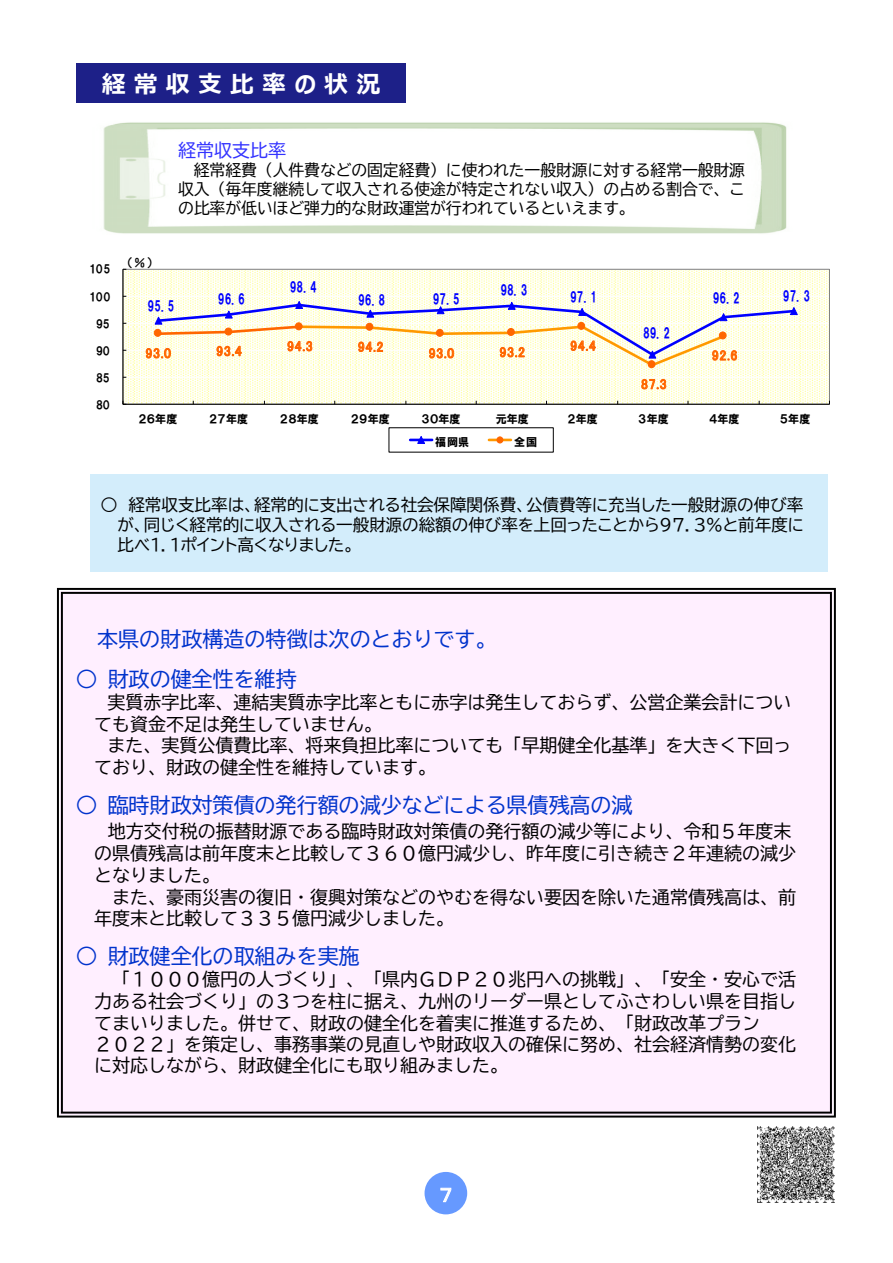
<style>
.page{position:relative;width:893px;height:1263px;background:#fff}
.page>*{position:absolute;margin:0;border:0;box-sizing:border-box;transform-origin:0 0}
.t1{font:700 24px "Meiryo UI";letter-spacing:.34em;color:#fff}
.t2{font:21px "BIZ UD Gothic";color:#03c}
.t3{font:19.95px "MS Gothic";color:#fff}
.t4{font:18px/21.5px "BIZ UD Gothic";color:#000}
.t5{font:18px "BIZ UD Gothic";color:#33f}
.t6{font:16.5px/19.8px "BIZ UDP Gothic";color:#000;text-align:justify}
.t7{font:15.9px/18.9px "BIZ UD Gothic";letter-spacing:-.01em;color:#000;text-align:justify}
.t8{font:14.1px "HG Soei Kakugothic UB";color:#00f}
.t9{font:14.1px "MS P Gothic";letter-spacing:.055em;color:#f60}
.t10{font:13.95px "HG Soei Kakugothic UB";color:#00f}
.t11{font:13.95px "MS P Gothic";color:#f60}
.t12{font:12px "HG Soei Kakugothic UB";color:#000}
.t13{font:11.4px "HGP Soei Kakugothic UB";letter-spacing:-.005em;color:#000}
.t14{font:11.4px "HG Soei Kakugothic UB";color:#000}
</style>
<div class="page">
<img style="left:103px;top:122px;width:684px;height:112px">
<svg style="left:125px;top:271px;width:703px;height:132px"></svg>
<hr style="left:123px;top:377px;width:706px;height:1px;background:#fff">
<hr style="left:123px;top:350px;width:706px;height:1px;background:#fff">
<hr style="left:123px;top:323px;width:706px;height:1px;background:#fff">
<hr style="left:123px;top:296px;width:706px;height:1px;background:#fff">
<div style="left:123px;top:269px;width:707px;height:136px;border:1px solid #808080"></div>
<hr style="left:123px;top:269px;width:1px;height:135px;background:#000">
<hr style="left:123px;top:404px;width:706px;height:1px;background:#000">
<svg style="left:154px;top:300px;width:645px;height:68px"></svg>
<div style="left:154px;top:329px;width:7px;height:7px;background:#f60;border-radius:50%"></div>
<div style="left:154px;top:329px;width:7px;height:8px;border:1px solid #f60;border-radius:50%"></div>
<div style="left:366px;top:323px;width:7px;height:7px;background:#f60;border-radius:50%"></div>
<div style="left:366px;top:323px;width:7px;height:8px;border:1px solid #f60;border-radius:50%"></div>
<div style="left:436px;top:329px;width:7px;height:7px;background:#f60;border-radius:50%"></div>
<div style="left:436px;top:329px;width:8px;height:8px;border:1px solid #f60;border-radius:50%"></div>
<div style="left:508px;top:328px;width:6px;height:7px;background:#f60;border-radius:50%"></div>
<div style="left:507px;top:328px;width:8px;height:8px;border:1px solid #f60;border-radius:50%"></div>
<div style="left:578px;top:322px;width:7px;height:7px;background:#f60;border-radius:50%"></div>
<div style="left:577px;top:322px;width:8px;height:8px;border:1px solid #f60;border-radius:50%"></div>
<div style="left:648px;top:361px;width:7px;height:7px;background:#f60;border-radius:50%"></div>
<div style="left:648px;top:360px;width:7px;height:8px;border:1px solid #f60;border-radius:50%"></div>
<div style="left:719px;top:332px;width:7px;height:7px;background:#f60;border-radius:50%"></div>
<div style="left:719px;top:332px;width:7px;height:7px;border:1px solid #f60;border-radius:50%"></div>
<div style="left:225px;top:328px;width:7px;height:7px;background:#f60;border-radius:50%"></div>
<div style="left:225px;top:328px;width:7px;height:7px;border:1px solid #f60;border-radius:50%"></div>
<div style="left:295px;top:323px;width:7px;height:7px;background:#f60;border-radius:50%"></div>
<div style="left:295px;top:322px;width:8px;height:8px;border:1px solid #f60;border-radius:50%"></div>
<hr style="left:410px;top:439px;width:22px;height:2px;background:#00f">
<svg style="left:416px;top:436px;width:10px;height:8px"></svg>
<hr style="left:489px;top:439px;width:22px;height:2px;background:#f90">
<svg style="left:497px;top:437px;width:6px;height:6px"></svg>
<div style="left:496px;top:436px;width:7px;height:7px;border:1px solid #f60;border-radius:50%"></div>
<div style="left:76px;top:64px;width:330px;height:39px;background:#1d2088"></div>
<div style="left:425px;top:1172px;width:42px;height:42px;background:#69f;border-radius:50%"></div>
<div style="left:57px;top:588px;width:779px;height:529px;background:#ffefff"></div>
<div style="left:90px;top:475px;width:738px;height:97px;background:#d3edfb"></div>
<img style="left:758px;top:1126px;width:76px;height:77px">
<p class="t1" style="left:102px;top:68px;width:280px">経常収支比率の状況</p>
<p class="t13" style="left:89px;top:264px;width:23px">105</p>
<p class="t13" style="left:89px;top:291px;width:23px">100</p>
<p class="t13" style="left:96px;top:318px;width:15px">95</p>
<p class="t13" style="left:96px;top:345px;width:15px">90</p>
<p class="t13" style="left:96px;top:372px;width:15px">85</p>
<p class="t13" style="left:96px;top:399px;width:15px">80</p>
<p class="t12" style="left:122px;top:257px;width:38px">（％）</p>
<p class="t5" style="left:178px;top:141px;width:109px">経常収支比率</p>
<p class="t7" style="left:178px;top:160px;width:568px;text-indent:16px">経常経費（人件費などの固定経費）に使われた一般財源に対する経常一般財源収入（毎年度継続して収入される使途が特定されない収入）の占める割合で、この比率が低いほど弾力的な財政運営が行われているといえます。</p>
<p class="t8" style="left:148px;top:298px;width:29px">95.5</p>
<p class="t8" style="left:218px;top:292px;width:29px">96.6</p>
<p class="t9" style="left:145px;top:346px;width:27px">93.0</p>
<p class="t9" style="left:216px;top:344px;width:27px">93.4</p>
<p class="t8" style="left:290px;top:280px;width:29px">98.4</p>
<p class="t8" style="left:358px;top:292px;width:29px">96.8</p>
<p class="t10" style="left:433px;top:292px;width:29px">97.5</p>
<p class="t8" style="left:500px;top:283px;width:29px">98.3</p>
<p class="t9" style="left:287px;top:339px;width:27px">94.3</p>
<p class="t9" style="left:358px;top:339px;width:27px">94.2</p>
<p class="t9" style="left:429px;top:346px;width:27px">93.0</p>
<p class="t9" style="left:499px;top:345px;width:27px">93.2</p>
<p class="t8" style="left:570px;top:290px;width:29px">97.1</p>
<p class="t11" style="left:570px;top:339px;width:27px">94.4</p>
<p class="t8" style="left:643px;top:326px;width:29px">89.2</p>
<p class="t9" style="left:641px;top:377px;width:27px">87.3</p>
<p class="t8" style="left:713px;top:291px;width:29px">96.2</p>
<p class="t8" style="left:783px;top:289px;width:29px">97.3</p>
<p class="t9" style="left:712px;top:348px;width:27px">92.6</p>
<p class="t13" style="left:138px;top:414px;width:41px">２６年度</p>
<p class="t13" style="left:209px;top:414px;width:41px">２７年度</p>
<p class="t13" style="left:280px;top:414px;width:41px">２８年度</p>
<p class="t13" style="left:351px;top:414px;width:41px">２９年度</p>
<p class="t13" style="left:422px;top:414px;width:41px">３０年度</p>
<p class="t13" style="left:496px;top:414px;width:35px">元年度</p>
<p class="t13" style="left:567px;top:414px;width:32px">２年度</p>
<p class="t13" style="left:638px;top:414px;width:32px">３年度</p>
<p class="t13" style="left:709px;top:414px;width:32px">４年度</p>
<p class="t13" style="left:780px;top:414px;width:32px">５年度</p>
<p class="t14" style="left:435px;top:436px;width:36px">福岡県</p>
<p class="t14" style="left:514px;top:436px;width:24px">全国</p>
<p class="t6" style="left:117px;top:495px;width:688px;text-indent:-17px">○ 経常収支比率は、経常的に支出される社会保障関係費、公債費等に充当した一般財源の伸び率が、同じく経常的に収入される一般財源の総額の伸び率を上回ったことから９７．３％と前年度に比べ１．１ポイント高くなりました。</p>
<p class="t2" style="left:97px;top:628px;width:401px">本県の財政構造の特徴は次のとおりです。</p>
<p class="t2" style="left:76px;top:668px;width:222px">○ 財政の健全性を維持</p>
<p class="t4" style="left:107px;top:692px;width:685px">実質赤字比率、連結実質赤字比率ともに赤字は発生しておらず、公営企業会計につい</p>
<p class="t4" style="left:94px;top:713px;width:290px">ても資金不足は発生していません。</p>
<p class="t4" style="left:107px;top:735px;width:686px">また、実質公債費比率、将来負担比率についても「早期健全化基準」を大きく下回っ</p>
<p class="t4" style="left:94px;top:756px;width:344px">ており、財政の健全性を維持しています。</p>
<p class="t2" style="left:76px;top:794px;width:558px">○ 臨時財政対策債の発行額の減少などによる県債残高の減</p>
<p class="t4" style="left:108px;top:821px;width:685px">地方交付税の振替財源である臨時財政対策債の発行額の減少等により、令和５年度末</p>
<p class="t4" style="left:94px;top:843px;width:703px">の県債残高は前年度末と比較して３６０億円減少し、昨年度に引き続き２年連続の減少</p>
<p class="t4" style="left:94px;top:864px;width:128px">となりました。</p>
<p class="t4" style="left:112px;top:886px;width:686px">また、豪雨災害の復旧・復興対策などのやむを得ない要因を除いた通常債残高は、前</p>
<p class="t4" style="left:94px;top:908px;width:361px">年度末と比較して３３５億円減少しました。</p>
<p class="t2" style="left:76px;top:946px;width:285px">○ 財政健全化の取組みを実施</p>
<p class="t4" style="left:94px;top:969px;width:704px;text-indent:18px">「１０００億円の人づくり」、「県内ＧＤＰ２０兆円への挑戦」、「安全・安心で活力ある社会づくり」の３つを柱に据え、九州のリーダー県としてふさわしい県を目指してまいりました。併せて、財政の健全化を着実に推進するため、「財政改革プラン<br>２０２２」を策定し、事務事業の見直しや財政収入の確保に努め、社会経済情勢の変化に対応しながら、財政健全化にも取り組みました。</p>
<p class="t3" style="left:436px;top:1185px;width:22px">７</p>
</div>
